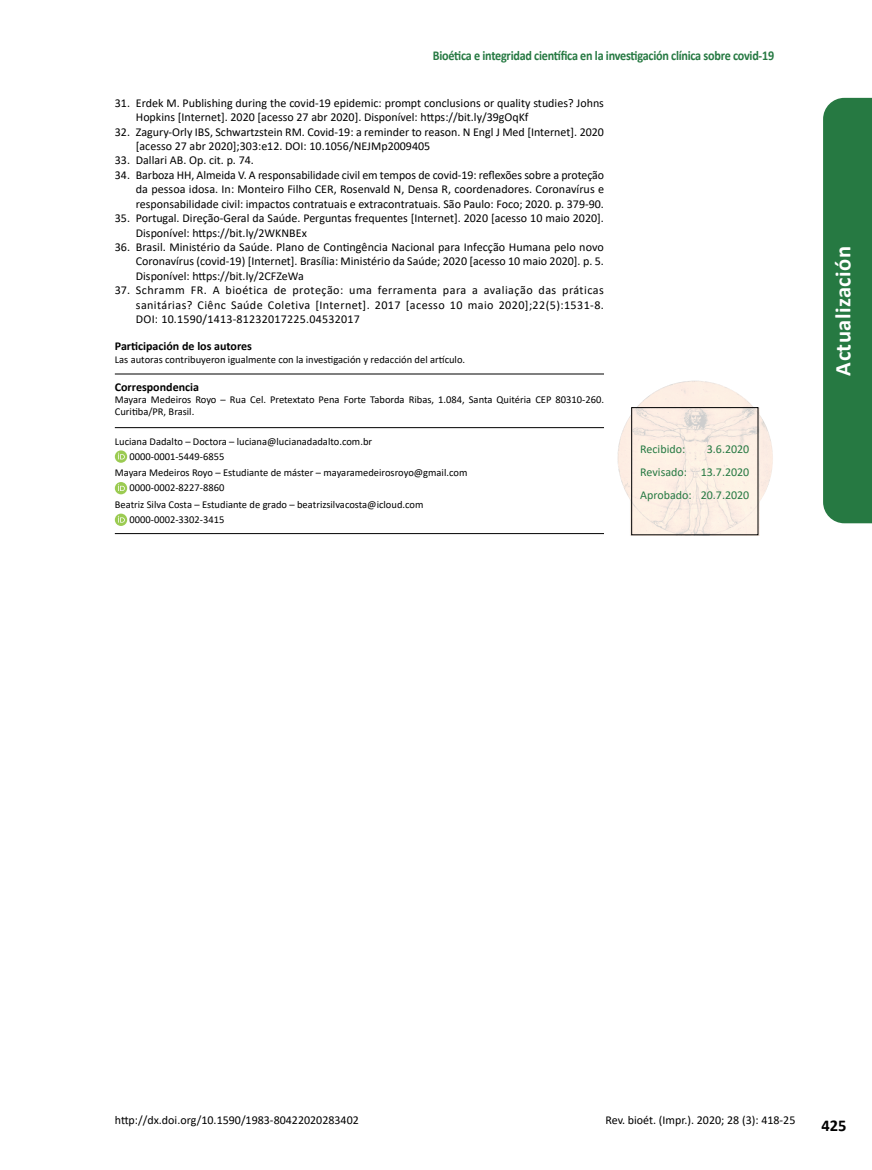
<style>
.page{position:relative;width:872px;height:1170px;background:#fff}
.page>*{position:absolute;margin:0;border:0;box-sizing:border-box;transform-origin:0 0}
.t1{font:700 22.5px "Calibri";letter-spacing:.02em;color:#fff}
.t2{font:700 16.5px "Calibri";color:#000}
.t3{font:700 13.5px "Calibri";letter-spacing:-.02em;color:#267942;scale:.9 1}
.t4{font:12px/14.4px "Calibri";color:#000}
.t5{font:12px/23px "Calibri";color:#267942;text-align:justify}
.t6{font:700 12px "Calibri";color:#000}
.t7{font:10.5px/14.7px "Calibri";color:#000}
</style>
<div class="page">
<div style="left:823px;top:98px;width:49px;height:425px;background:#267942"></div>
<img style="left:617px;top:380px;width:156px;height:155px">
<div style="left:631px;top:407px;width:127px;height:128px;border:1px solid #000"></div>
<hr style="left:115px;top:374px;width:489px;height:1px;background:#000">
<hr style="left:115px;top:427px;width:489px;height:1px;background:#000">
<hr style="left:115px;top:533px;width:489px;height:1px;background:#000">
<svg style="left:115px;top:450px;width:12px;height:12px"></svg>
<svg style="left:118px;top:452px;width:7px;height:7px"></svg>
<div style="left:115px;top:482px;width:12px;height:12px;background:#9bcb52;border-radius:50%"></div>
<svg style="left:118px;top:484px;width:7px;height:7px"></svg>
<svg style="left:115px;top:513px;width:12px;height:13px"></svg>
<svg style="left:118px;top:516px;width:7px;height:6px"></svg>
<p class="t3" style="left:433px;top:46px;width:381px">Bioética e integridad científica en la investigación clínica sobre covid-19</p>
<p class="t4" style="left:136px;top:95px;width:469px;text-indent:-21px">31. Erdek M. Publishing during the covid-19 epidemic: prompt conclusions or quality studies? Johns<br>Hopkins [Internet]. 2020 [acesso 27 abr 2020]. Disponível: https://bit.ly/39gOqKf</p>
<p class="t4" style="left:136px;top:124px;width:469px;text-indent:-21px">32. Zagury-Orly IBS, Schwartzstein RM. Covid-19: a reminder to reason. N Engl J Med [Internet]. 2020 [acesso 27 abr 2020];303:e12. DOI: 10.1056/NEJMp2009405</p>
<p class="t4" style="left:115px;top:153px;width:141px">33. Dallari AB. Op. cit. p. 74.</p>
<p class="t4" style="left:136px;top:167px;width:470px;text-align:justify;text-indent:-21px">34. Barboza HH, Almeida V. A responsabilidade civil em tempos de covid-19: reflexões sobre a proteção da pessoa idosa. In: Monteiro Filho CER, Rosenvald N, Densa R, coordenadores. Coronavírus e responsabilidade civil: impactos contratuais e extracontratuais. São Paulo: Foco; 2020. p. 379-90.</p>
<p class="t4" style="left:136px;top:211px;width:469px;text-indent:-21px">35. Portugal. Direção-Geral da Saúde. Perguntas frequentes [Internet]. 2020 [acesso 10 maio 2020].<br>Disponível: https://bit.ly/2WKNBEx</p>
<p class="t4" style="left:136px;top:239px;width:469px;text-align:justify;text-indent:-21px">36. Brasil. Ministério da Saúde. Plano de Contingência Nacional para Infecção Humana pelo novo Coronavírus (covid-19) [Internet]. Brasília: Ministério da Saúde; 2020 [acesso 10 maio 2020]. p. 5.<br>Disponível: https://bit.ly/2CFZeWa</p>
<p class="t4" style="left:136px;top:283px;width:469px;text-align:justify;text-indent:-21px">37. Schramm FR. A bioética de proteção: uma ferramenta para a avaliação das práticas sanitárias? Ciênc Saúde Coletiva [Internet]. 2017 [acesso 10 maio 2020];22(5):1531-8.<br>DOI: 10.1590/1413-81232017225.04532017</p>
<p class="t6" style="left:115px;top:337px;width:139px">Participación de los autores</p>
<p class="t7" style="left:115px;top:351px;width:352px">Las autoras contribuyeron igualmente con la investigación y redacción del artículo.</p>
<p class="t6" style="left:115px;top:379px;width:86px">Correspondencia</p>
<p class="t7" style="left:115px;top:393px;width:490px;line-height:12px">Mayara Medeiros Royo – Rua Cel. Pretextato Pena Forte Taborda Ribas, 1.084, Santa Quitéria CEP 80310-260.<br>Curitiba/PR, Brasil.</p>
<p class="t7" style="left:130px;top:433px;width:244px;text-indent:-15px">Luciana Dadalto – Doctora – luciana@lucianadadalto.com.br<br>0000-0001-5449-6855</p>
<p class="t7" style="left:130px;top:465px;width:339px;text-indent:-15px">Mayara Medeiros Royo – Estudiante de máster – mayaramedeirosroyo@gmail.com<br>0000-0002-8227-8860</p>
<p class="t7" style="left:130px;top:497px;width:295px;text-indent:-15px">Beatriz Silva Costa – Estudiante de grado – beatrizsilvacosta@icloud.com<br>0000-0002-3302-3415</p>
<p class="t5" style="left:640px;top:437px;width:46px">Recibido:</p>
<p class="t5" style="left:640px;top:437px;width:111px;text-indent:66px">3.6.2020<br>Revisado: 13.7.2020<br>Aprobado: 20.7.2020</p>
<h1 class="t1" style="left:827px;top:375px;width:131px;rotate:-90deg">Actualización</h1>
<p class="t4" style="left:115px;top:1112px;width:245px">http://dx.doi.org/10.1590/1983-80422020283402</p>
<p class="t4" style="left:605px;top:1112px;width:191px">Rev. bioét. (Impr.). 2020; 28 (3): 418-25</p>
<h2 class="t2" style="left:821px;top:1113px;width:27px">425</h2>
</div>
